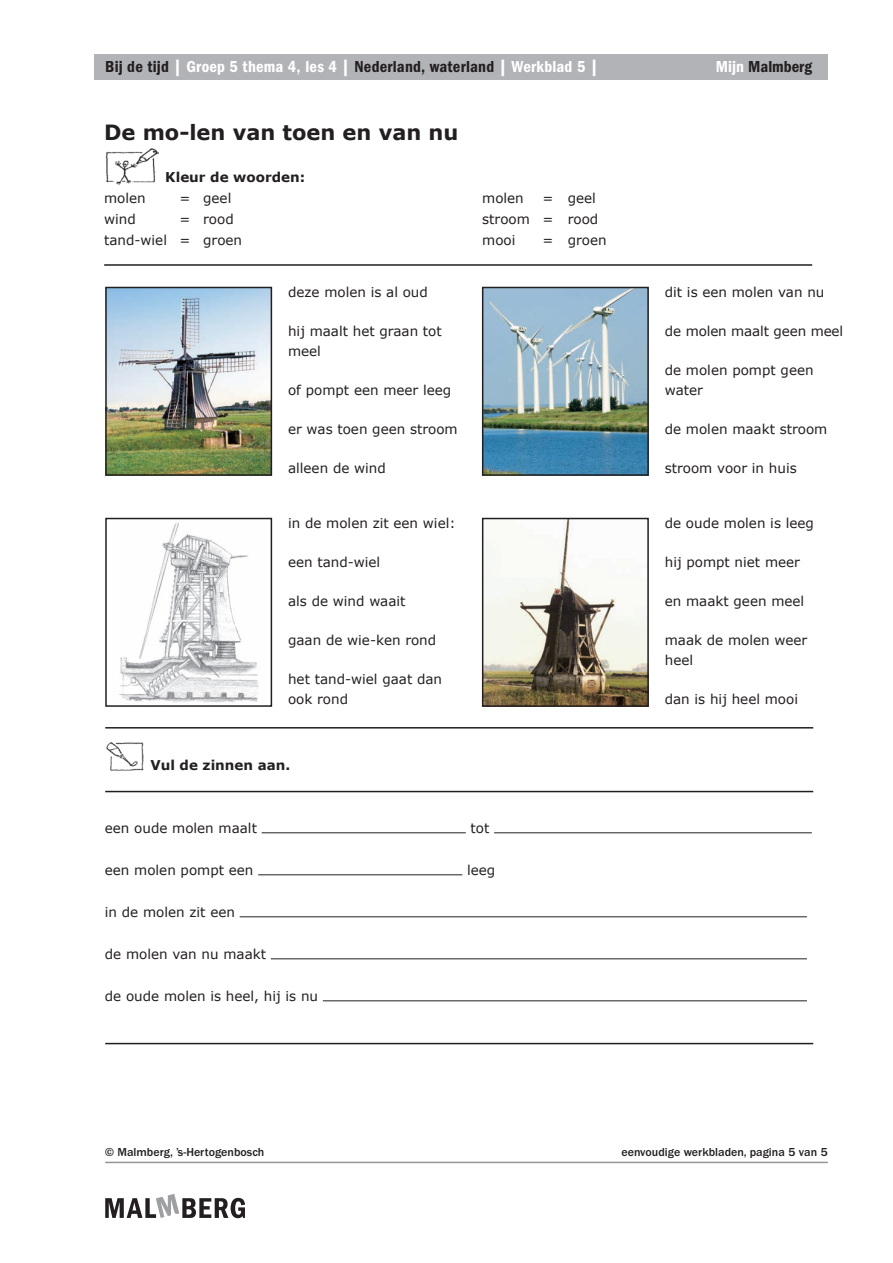
<style>
.page{position:relative;width:893px;height:1263px;background:#fff}
.page>*{position:absolute;margin:0;border:0;box-sizing:border-box;transform-origin:0 0}
.Hoofdkop_titel{font:700 21px "Verdana";color:#231f20}
.t1{font:16.5px "ITC Franklin Gothic Std Dm Cd";letter-spacing:.01em;color:#fff}
.t2{font:16.5px "ITC Franklin Gothic Std Dm Cd";color:#231f20}
.Hoofdkop_titel-2{font:13.5px/19.5px "Verdana";color:#231f20}
.Platte_tekst{font:13.5px "Verdana";color:#231f20}
.Hoofdkop_titel-3{font:700 13.5px "Verdana";color:#231f20}
.t3{font:500 12px "ITC Franklin Gothic Std";color:#231f20}
.s1{color:#231f20}
.s2{color:#fff}
</style>
<div class="page">
<svg style="left:105px;top:1194px;width:140px;height:24px"></svg>
<hr style="left:105px;top:1162px;width:723px;height:1px;background:#939598">
<div style="left:95px;top:54px;width:733px;height:25px;background:#b2b3b7"></div>
<hr style="left:105px;top:727px;width:708px;height:1px;background:#231f20">
<img style="left:106px;top:742px;width:37px;height:29px">
<hr style="left:105px;top:791px;width:708px;height:1px;background:#231f20">
<img style="left:105px;top:148px;width:53px;height:36px">
<hr style="left:104px;top:264px;width:708px;height:2px;background:#231f20">
<img style="left:108px;top:290px;width:161px;height:183px">
<div style="left:105px;top:287px;width:167px;height:189px;border:2px solid #231f20"></div>
<img style="left:119px;top:522px;width:140px;height:181px">
<div style="left:105px;top:518px;width:167px;height:189px;border:2px solid #231f20"></div>
<img style="left:485px;top:290px;width:161px;height:183px">
<div style="left:482px;top:287px;width:167px;height:189px;border:2px solid #231f20"></div>
<img style="left:485px;top:521px;width:161px;height:183px">
<div style="left:482px;top:518px;width:167px;height:189px;border:2px solid #231f20"></div>
<hr style="left:262px;top:832px;width:204px;height:1px;background:#231f20">
<hr style="left:494px;top:832px;width:318px;height:1px;background:#231f20">
<hr style="left:258px;top:874px;width:204px;height:1px;background:#231f20">
<hr style="left:240px;top:916px;width:567px;height:1px;background:#231f20">
<hr style="left:271px;top:958px;width:536px;height:1px;background:#231f20">
<hr style="left:323px;top:1000px;width:484px;height:1px;background:#231f20">
<hr style="left:105px;top:1043px;width:708px;height:1px;background:#231f20">
<p class="t1" style="left:105px;top:58px;width:494px"><span class="s1">Bij de tijd</span> | Groep 5 thema 4, les 4 | <span class="s1">Nederland, waterland</span> | Werkblad 5 |</p>
<p class="t2" style="left:716px;top:58px;width:98px"><span class="s2">Mijn</span> Malmberg</p>
<p class="Hoofdkop_titel" style="left:104px;top:117px;width:356px">De mo-len van toen en van nu</p>
<p class="Hoofdkop_titel-3" style="left:165px;top:167px;width:141px">Kleur de woorden:</p>
<p class="Hoofdkop_titel-2" style="left:104px;top:188px;width:43px">molen</p>
<p class="Hoofdkop_titel-2" style="left:179px;top:188px;width:53px">= geel</p>
<p class="Hoofdkop_titel-2" style="left:482px;top:188px;width:43px">molen</p>
<p class="Hoofdkop_titel-2" style="left:542px;top:188px;width:55px">= geel</p>
<p class="Hoofdkop_titel-2" style="left:104px;top:209px;width:33px">wind</p>
<p class="Hoofdkop_titel-2" style="left:179px;top:209px;width:56px">= rood</p>
<p class="Hoofdkop_titel-2" style="left:482px;top:209px;width:118px">stroom = rood</p>
<p class="Hoofdkop_titel-2" style="left:104px;top:230px;width:139px">tand-wiel = groen</p>
<p class="Hoofdkop_titel-2" style="left:482px;top:230px;width:35px">mooi</p>
<p class="Hoofdkop_titel-2" style="left:542px;top:230px;width:66px">= groen</p>
<p class="Hoofdkop_titel-2" style="left:288px;top:283px;width:141px">deze molen is al oud</p>
<p class="Hoofdkop_titel-2" style="left:288px;top:322px;width:155px">hij maalt het graan tot meel</p>
<p class="Hoofdkop_titel-2" style="left:288px;top:380px;width:165px">of pompt een meer leeg</p>
<p class="Hoofdkop_titel-2" style="left:288px;top:419px;width:171px">er was toen geen stroom</p>
<p class="Hoofdkop_titel-2" style="left:288px;top:458px;width:99px">alleen de wind</p>
<p class="Hoofdkop_titel-2" style="left:288px;top:514px;width:169px">in de molen zit een wiel:</p>
<p class="Hoofdkop_titel-2" style="left:288px;top:553px;width:94px">een tand-wiel</p>
<p class="Hoofdkop_titel-2" style="left:288px;top:592px;width:119px">als de wind waait</p>
<p class="Hoofdkop_titel-2" style="left:288px;top:631px;width:150px">gaan de wie-ken rond</p>
<p class="Hoofdkop_titel-2" style="left:288px;top:670px;width:156px">het tand-wiel gaat dan ook rond</p>
<p class="Hoofdkop_titel-3" style="left:150px;top:755px;width:141px">Vul de zinnen aan.</p>
<p class="Platte_tekst" style="left:105px;top:819px;width:154px">een oude molen maalt</p>
<p class="Platte_tekst" style="left:471px;top:819px;width:20px">tot</p>
<p class="Platte_tekst" style="left:105px;top:861px;width:150px">een molen pompt een</p>
<p class="Platte_tekst" style="left:467px;top:861px;width:30px">leeg</p>
<p class="Platte_tekst" style="left:105px;top:903px;width:132px">in de molen zit een</p>
<p class="Platte_tekst" style="left:105px;top:945px;width:163px">de molen van nu maakt</p>
<p class="Platte_tekst" style="left:105px;top:987px;width:215px">de oude molen is heel, hij is nu</p>
<p class="Hoofdkop_titel-2" style="left:665px;top:283px;width:161px">dit is een molen van nu</p>
<p class="Hoofdkop_titel-2" style="left:665px;top:322px;width:180px">de molen maalt geen meel</p>
<p class="Hoofdkop_titel-2" style="left:665px;top:361px;width:150px">de molen pompt geen</p>
<p class="Hoofdkop_titel-2" style="left:665px;top:380px;width:40px">water</p>
<p class="Hoofdkop_titel-2" style="left:665px;top:419px;width:164px">de molen maakt stroom</p>
<p class="Hoofdkop_titel-2" style="left:665px;top:458px;width:133px">stroom voor in huis</p>
<p class="Hoofdkop_titel-2" style="left:665px;top:514px;width:151px">de oude molen is leeg</p>
<p class="Hoofdkop_titel-2" style="left:665px;top:553px;width:137px">hij pompt niet meer</p>
<p class="Hoofdkop_titel-2" style="left:665px;top:592px;width:141px">en maakt geen meel</p>
<p class="Hoofdkop_titel-2" style="left:665px;top:631px;width:144px">maak de molen weer</p>
<p class="Hoofdkop_titel-2" style="left:665px;top:650px;width:30px">heel</p>
<p class="Hoofdkop_titel-2" style="left:665px;top:689px;width:135px">dan is hij heel mooi</p>
<p class="t3" style="left:105px;top:1145px;width:161px">© Malmberg, ’s-Hertogenbosch</p>
<p class="t3" style="left:621px;top:1145px;width:208px">eenvoudige werkbladen, pagina 5 van 5</p>
</div>
